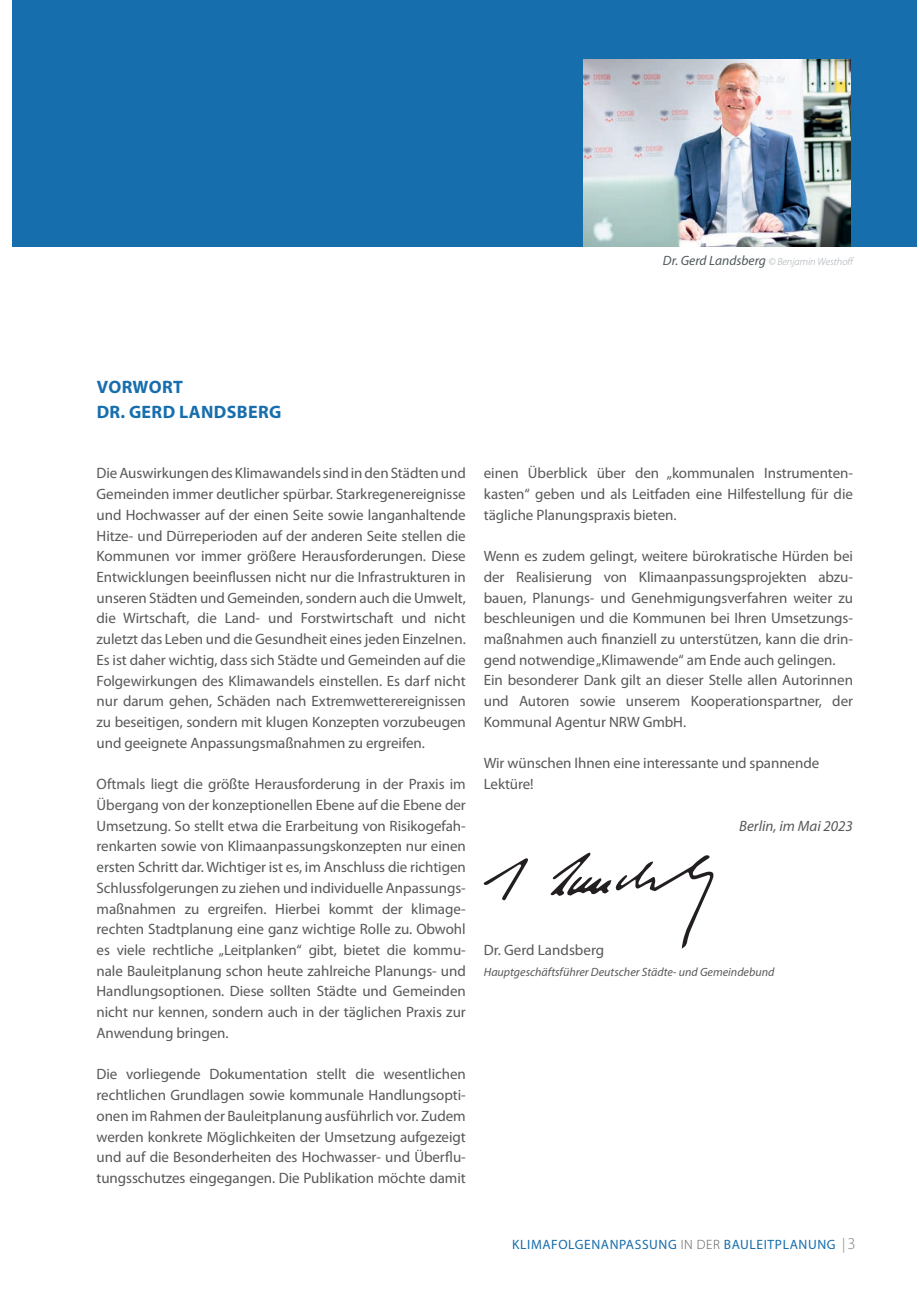
<style>
.page{position:relative;width:919px;height:1289px;background:#fff}
.page>*{position:absolute;margin:0;border:0;box-sizing:border-box;transform-origin:0 0}
.t1{font:700 18px/24.9px "Myriad Pro";letter-spacing:.02em;color:#176ead}
.t2{font:15px/20.7px "Myriad Pro";letter-spacing:-.005em;color:#57585a;text-align:justify}
.t3{font:italic 15px "Myriad Pro";color:#57585a}
.t4{font:13.5px "Myriad Pro";letter-spacing:.045em;color:#176ead}
.t5{font:italic 12px "Myriad Pro";color:#57585a}
.t6{font:italic 300 10.5px "Myriad Pro";color:#a0a6ac}
.s1{font-weight:400;font-size:13.5px;color:#4f595b}
.s2{font-weight:300;color:#57585a}
.s3{font-weight:300;font-size:15px;color:#808285}
.s4{font-weight:300;font-size:16.5px;color:#808285}
</style>
<div class="page">
<svg style="left:550px;top:852px;width:163px;height:96px"></svg>
<svg style="left:484px;top:858px;width:44px;height:42px"></svg>
<div style="left:13px;top:0;width:903px;height:247px;background:#176ead"></div>
<img style="left:583px;top:60px;width:267px;height:187px">
<p class="t6" style="left:662px;top:255px;width:193px"><span class="s1">Dr. Gerd Landsberg</span> © Benjamin Westhoff</p>
<p class="t1" style="left:97px;top:373px;width:186px">VORWORT<br>DR. GERD LANDSBERG</p>
<p class="t2" style="left:97px;top:462px;width:371px">Die Auswirkungen des Klimawandels sind in den Städten und Gemeinden immer deutlicher spürbar. Starkregenereignisse und Hochwasser auf der einen Seite sowie langanhaltende Hitze- und Dürreperioden auf der anderen Seite stellen die Kommunen vor immer größere Herausforderungen. Diese Entwicklungen beeinflussen nicht nur die Infrastrukturen in unseren Städten und Gemeinden, sondern auch die Umwelt, die Wirtschaft, die Land- und Forstwirtschaft und nicht zuletzt das Leben und die Gesundheit eines jeden Einzelnen.<br>Es ist daher wichtig, dass sich Städte und Gemeinden auf die Folgewirkungen des Klimawandels einstellen. Es darf nicht nur darum gehen, Schäden nach Extremwetterereignissen zu beseitigen, sondern mit klugen Konzepten vorzubeugen und geeignete Anpassungsmaßnahmen zu ergreifen.</p>
<p class="t2" style="left:97px;top:773px;width:371px">Oftmals liegt die größte Herausforderung in der Praxis im Übergang von der konzeptionellen Ebene auf die Ebene der Umsetzung. So stellt etwa die Erarbeitung von Risikogefah&shy;renkarten sowie von Klimaanpassungskonzepten nur einen ersten Schritt dar. Wichtiger ist es, im Anschluss die richtigen Schlussfolgerungen zu ziehen und individuelle Anpassungs&shy;maßnahmen zu ergreifen. Hierbei kommt der klimage&shy;rechten Stadtplanung eine ganz wichtige Rolle zu. Obwohl es viele rechtliche „Leitplanken“ gibt, bietet die kommu&shy;nale Bauleitplanung schon heute zahlreiche Planungs- und Handlungsoptionen. Diese sollten Städte und Gemeinden nicht nur kennen, sondern auch in der täglichen Praxis zur Anwendung bringen.</p>
<p class="t2" style="left:97px;top:1063px;width:371px">Die vorliegende Dokumentation stellt die wesentlichen rechtlichen Grundlagen sowie kommunale Handlungsopti&shy;onen im Rahmen der Bauleitplanung ausführlich vor. Zudem werden konkrete Möglichkeiten der Umsetzung aufgezeigt und auf die Besonderheiten des Hochwasser- und Überflu&shy;tungsschutzes eingegangen. Die Publikation möchte damit</p>
<p class="t2" style="left:484px;top:462px;width:371px">einen Überblick über den „kommunalen Instrumenten&shy;kasten“ geben und als Leitfaden eine Hilfestellung für die tägliche Planungspraxis bieten.</p>
<p class="t2" style="left:484px;top:545px;width:371px;text-align:left">Wenn es zudem gelingt, weitere bürokratische Hürden bei der Realisierung von Klimaanpassungsprojekten abzu&shy;bauen, Planungs- und Genehmigungsverfahren weiter zu beschleunigen und die Kommunen bei Ihren Umsetzungs&shy;maßnahmen auch finanziell zu unterstützen, kann die drin&shy;gend notwendige „Klimawende“ am Ende auch gelingen.<br>Ein besonderer Dank gilt an dieser Stelle allen Autorinnen und Autoren sowie unserem Kooperationspartner, der Kommunal Agentur NRW GmbH.</p>
<p class="t2" style="left:484px;top:752px;width:337px">Wir wünschen Ihnen eine interessante und spannende<br>Lektüre!</p>
<p class="t3" style="left:739px;top:816px;width:115px">Berlin, im Mai 2023</p>
<p class="t2" style="left:484px;top:939px;width:122px">Dr. Gerd Landsberg</p>
<p class="t5" style="left:484px;top:964px;width:292px">Hauptgeschäftsführer Deutscher Städte- und Gemeindebund</p>
<p class="t4" style="left:512px;top:1236px;width:344px">KLIMAFOLGENANPASSUNG <span class="s2">IN DER</span> BAULEITPLANUNG <span class="s3">|</span> <span class="s4">3</span></p>
</div>
